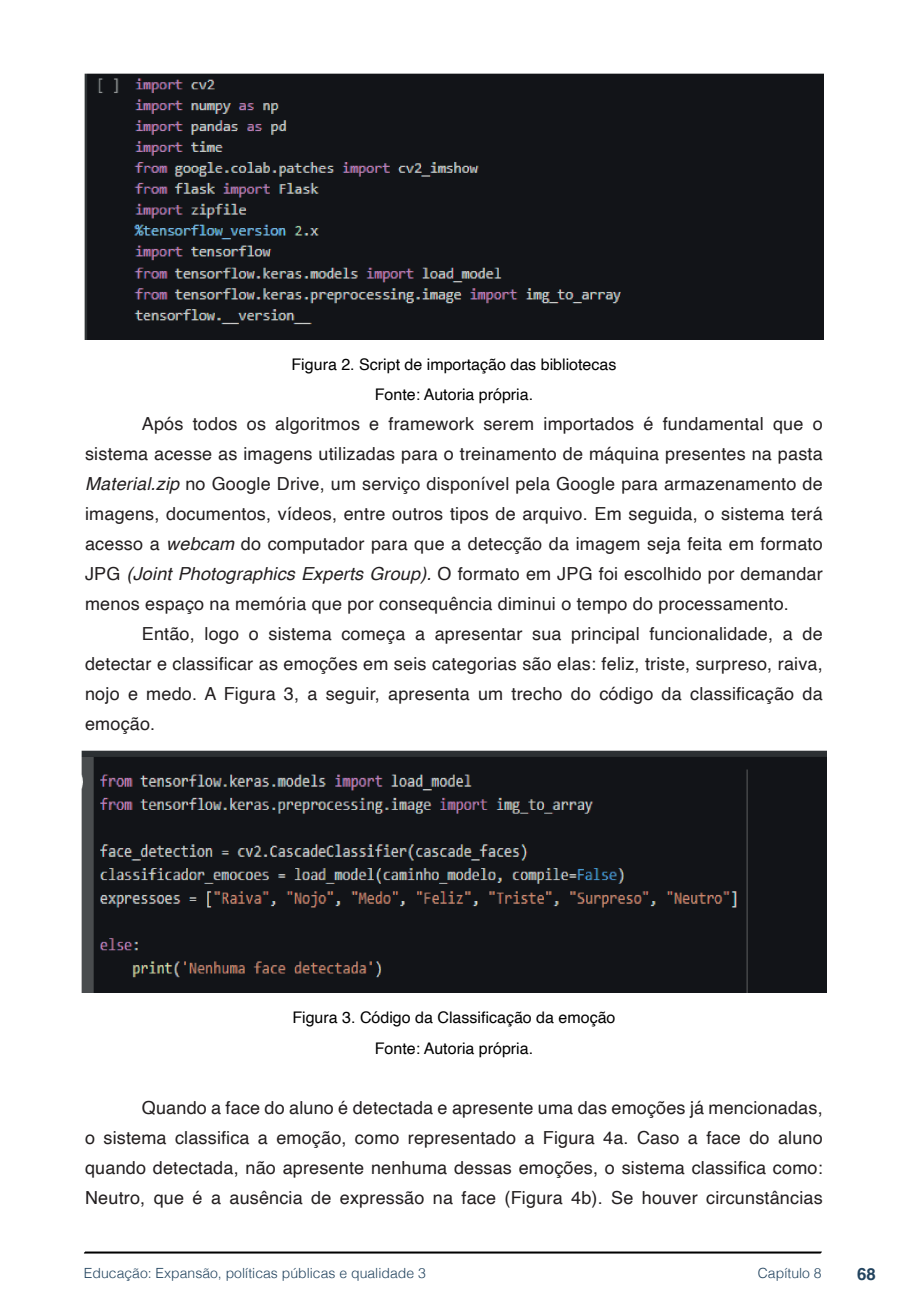
<style>
.page{position:relative;width:908px;height:1304px;background:#fff}
.page>*{position:absolute;margin:0;border:0;box-sizing:border-box;transform-origin:0 0}
.t1{font:18px/30px "Helvetica";letter-spacing:.01em;color:#231f20;text-align:justify}
.t2{font:700 16.8px "Helvetica";color:#23445f}
.t3{font:16px/30.6px "Helvetica";color:#000;text-align:center}
.t4{font:300 14px "Helvetica";color:#23445f}
.s1{font-style:italic}
</style>
<div class="page">
<svg style="left:84px;top:1251px;width:737px;height:3px;background:#515151"></svg>
<img style="left:84px;top:74px;width:739px;height:265px">
<img style="left:81px;top:750px;width:745px;height:243px">
<p class="t3" style="left:291px;top:349px;width:326px">Figura 2. Script de importação das bibliotecas<br>Fonte: Autoria própria.</p>
<p class="t1" style="left:85px;top:410px;width:738px;text-indent:57px">Após todos os algoritmos e framework serem importados é fundamental que o sistema acesse as imagens utilizadas para o treinamento de máquina presentes na pasta <span class="s1">Material.zip</span> no Google Drive, um serviço disponível pela Google para armazenamento de imagens, documentos, vídeos, entre outros tipos de arquivo. Em seguida, o sistema terá acesso a <span class="s1">webcam</span> do computador para que a detecção da imagem seja feita em formato JPG <span class="s1">(Joint Photographics Experts Group).</span> O formato em JPG foi escolhido por demandar menos espaço na memória que por consequência diminui o tempo do processamento.</p>
<p class="t1" style="left:85px;top:620px;width:738px;text-indent:57px">Então, logo o sistema começa a apresentar sua principal funcionalidade, a de detectar e classificar as emoções em seis categorias são elas: feliz, triste, surpreso, raiva, nojo e medo. A Figura 3, a seguir, apresenta um trecho do código da classificação da emoção.</p>
<p class="t3" style="left:292px;top:1003px;width:324px">Figura 3. Código da Classificação da emoção<br>Fonte: Autoria própria.</p>
<p class="t1" style="left:85px;top:1093px;width:738px;text-indent:57px">Quando a face do aluno é detectada e apresente uma das emoções já mencionadas, o sistema classifica a emoção, como representado a Figura 4a. Caso a face do aluno quando detectada, não apresente nenhuma dessas emoções, o sistema classifica como:<br>Neutro, que é a ausência de expressão na face (Figura 4b). Se houver circunstâncias</p>
<p class="t4" style="left:84px;top:1261px;width:343px">Educação: Expansão, políticas públicas e qualidade 3</p>
<p class="t4" style="left:757px;top:1261px;width:65px">Capítulo 8</p>
<p class="t2" style="left:856px;top:1264px;width:20px">68</p>
</div>
